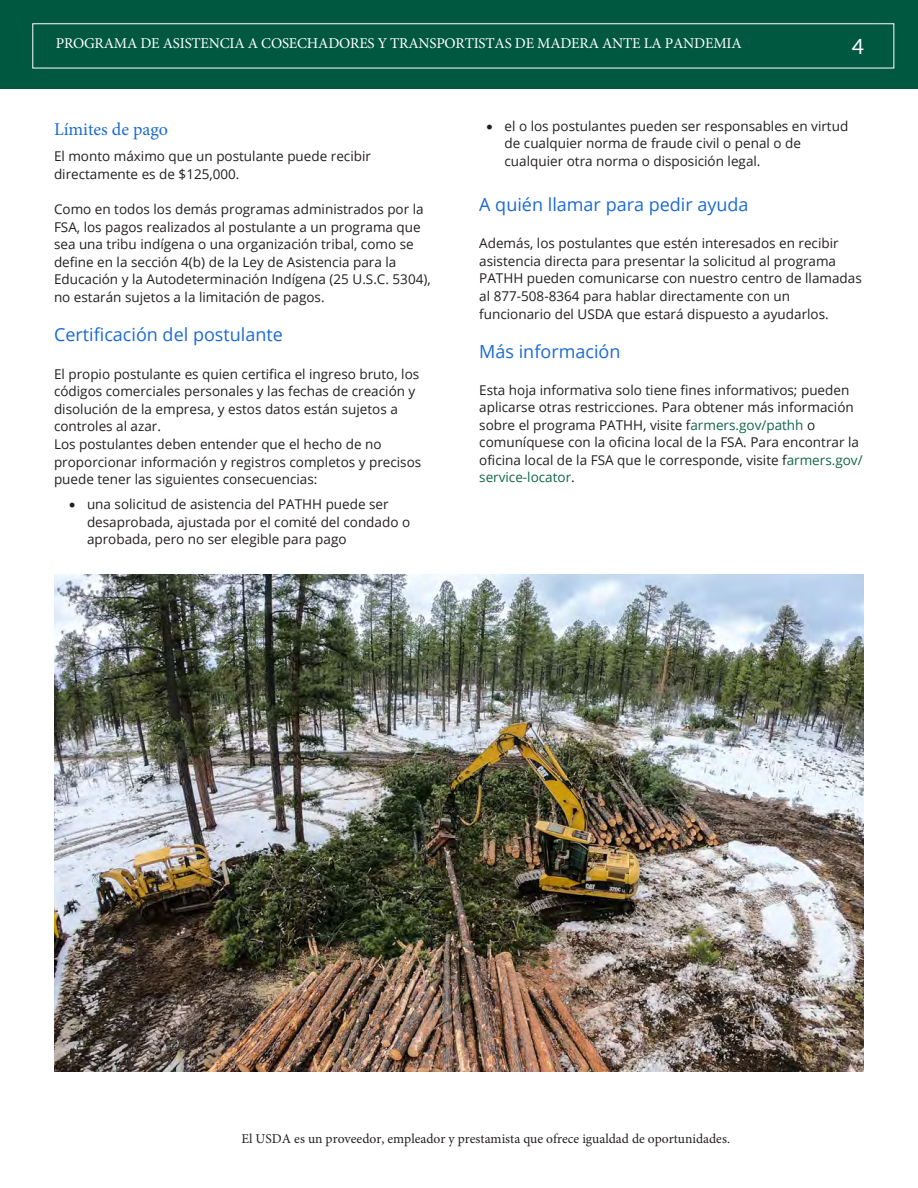
<style>
.page{position:relative;width:918px;height:1188px;background:#fff}
.page>*{position:absolute;margin:0;border:0;box-sizing:border-box;transform-origin:0 0}
.Subheader_1{font:21px "Lato";color:#fff}
.Body_Style{font:18px "Open Sans";color:#1a6ad3}
.Body_Style-2{font:18px "Minion Pro";color:#1a6ad3}
.Subheader_1-2{font:15px "Minion Pro";letter-spacing:-.015em;color:#fff}
.Body_Style-3{font:13.5px/17.5px "Open Sans";color:#231f20}
.Subheader_1-3{font:13.5px "Minion Pro";color:#231f20}
.s1{color:#116647}
</style>
<div class="page">
<div style="left:0;top:0;width:918px;height:89px;background:#005840"></div>
<img style="left:54px;top:574px;width:810px;height:497px">
<p class="Subheader_1-2" style="left:56px;top:33px;width:687px">PROGRAMA DE ASISTENCIA A COSECHADORES Y TRANSPORTISTAS DE MADERA ANTE LA PANDEMIA</p>
<p class="Subheader_1" style="left:852px;top:35px;width:14px">4</p>
<p class="Body_Style-2" style="left:54px;top:117px;width:116px">Límites de pago</p>
<p class="Body_Style-3" style="left:54px;top:147px;width:318px">El monto máximo que un postulante puede recibir directamente es de $125,000.</p>
<p class="Body_Style-3" style="left:54px;top:200px;width:378px">Como en todos los demás programas administrados por la FSA, los pagos realizados al postulante a un programa que sea una tribu indígena o una organización tribal, como se define en la sección 4(b) de la Ley de Asistencia para la Educación y la Autodeterminación Indígena (25 U.S.C. 5304), no estarán sujetos a la limitación de pagos.</p>
<p class="Body_Style" style="left:54px;top:322px;width:230px">Certificación del postulante</p>
<p class="Body_Style-3" style="left:54px;top:365px;width:369px">El propio postulante es quien certifica el ingreso bruto, los códigos comerciales personales y las fechas de creación y disolución de la empresa, y estos datos están sujetos a controles al azar.<br>Los postulantes deben entender que el hecho de no proporcionar información y registros completos y precisos puede tener las siguientes consecuencias:</p>
<p class="Body_Style-3" style="left:87px;top:495px;width:325px;text-indent:-18px">• una solicitud de asistencia del PATHH puede ser desaprobada, ajustada por el comité del condado o aprobada, pero no ser elegible para pago</p>
<p class="Body_Style-3" style="left:505px;top:117px;width:345px;text-indent:-18px">• el o los postulantes pueden ser responsables en virtud de cualquier norma de fraude civil o penal o de cualquier otra norma o disposición legal.</p>
<p class="Body_Style" style="left:479px;top:192px;width:271px">A quién llamar para pedir ayuda</p>
<p class="Body_Style-3" style="left:479px;top:234px;width:384px">Además, los postulantes que estén interesados en recibir asistencia directa para presentar la solicitud al programa PATHH pueden comunicarse con nuestro centro de llamadas al 877-508-8364 para hablar directamente con un funcionario del USDA que estará dispuesto a ayudarlos.</p>
<p class="Body_Style" style="left:479px;top:339px;width:143px">Más información</p>
<p class="Body_Style-3" style="left:479px;top:381px;width:385px">Esta hoja informativa solo tiene fines informativos; pueden aplicarse otras restricciones. Para obtener más información sobre el programa PATHH, visite f<span class="s1">armers.gov/pathh</span> o comuníquese con la oficina local de la FSA. Para encontrar la oficina local de la FSA que le corresponde, visite f<span class="s1">armers.gov/ service-locator</span>.</p>
<p class="Subheader_1-3" style="left:241px;top:1130px;width:490px">El USDA es un proveedor, empleador y prestamista que ofrece igualdad de oportunidades.</p>
</div>
